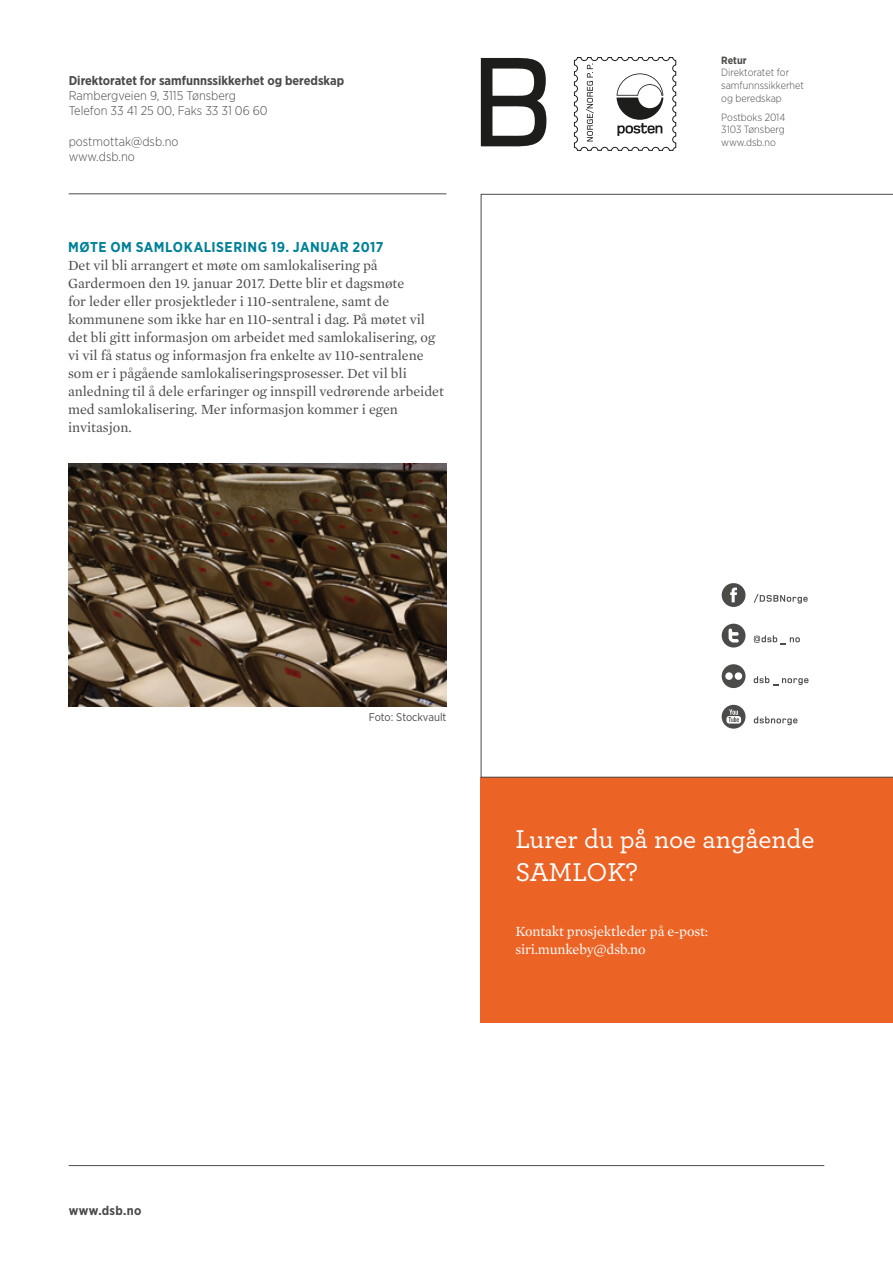
<style>
.page{position:relative;width:893px;height:1263px;background:#fff}
.page>*{position:absolute;margin:0;border:0;box-sizing:border-box;transform-origin:0 0}
.t1{font:500 27px/33px "Archer";letter-spacing:-.01em;color:#fff}
.t2{font:14.25px/18px "Mercury Text G1";color:#4b4b4a}
.t3{font:14.25px/18px "Mercury Text G1";letter-spacing:-.01em;color:#fff}
.t4{font:700 14.25px "Gotham Narrow";letter-spacing:.03em;color:#008199}
.t5{font:300 12.75px/15.3px "Gotham Narrow";color:#4b4b4a}
.t6{font:700 12.75px "Gotham Narrow";color:#4b4b4a}
.t7{font:11.25px "Gotham Narrow";color:#4b4b4a}
.t8{font:300 10.5px/12.6px "Gotham Narrow";color:#4b4b4a}
.t9{font:700 10.5px "Gotham Narrow";color:#4b4b4a}
</style>
<div class="page">
<div style="left:481px;top:777px;width:412px;height:246px;background:#ec6326"></div>
<hr style="left:69px;top:194px;width:377px;height:1px;background:#4b4b4a">
<hr style="left:69px;top:1165px;width:755px;height:1px;background:#4b4b4a">
<img style="left:68px;top:463px;width:378px;height:243px">
<svg style="left:481px;top:57px;width:65px;height:90px"></svg>
<svg style="left:574px;top:57px;width:102px;height:94px"></svg>
<svg style="left:754px;top:676px;width:54px;height:9px"></svg>
<svg style="left:722px;top:664px;width:23px;height:24px"></svg>
<svg style="left:754px;top:635px;width:46px;height:9px"></svg>
<svg style="left:722px;top:624px;width:23px;height:23px"></svg>
<svg style="left:754px;top:594px;width:54px;height:10px"></svg>
<svg style="left:722px;top:583px;width:23px;height:24px"></svg>
<svg style="left:754px;top:716px;width:43px;height:9px"></svg>
<svg style="left:722px;top:705px;width:23px;height:24px"></svg>
<p class="t6" style="left:69px;top:72px;width:277px">Direktoratet for samfunnssikkerhet og beredskap</p>
<p class="t5" style="left:69px;top:88px;width:200px">Rambergveien 9, 3115 Tønsberg<br>Telefon 33 41 25 00, Faks 33 31 06 60</p>
<p class="t5" style="left:69px;top:133px;width:111px">postmottak@dsb.no www.dsb.no</p>
<p class="t4" style="left:68px;top:238px;width:317px">MØTE OM SAMLOKALISERING 19. JANUAR 2017</p>
<p class="t2" style="left:68px;top:256px;width:377px">Det vil bli arrangert et møte om samlokalisering på Gardermoen den 19. januar 2017. Dette blir et dagsmøte<br>for leder eller prosjektleder i 110-sentralene, samt de kommunene som ikke har en 110-sentral i dag. På møtet vil det bli gitt informasjon om arbeidet med samlokalisering, og vi vil få status og informasjon fra enkelte av 110-sentralene som er i pågående samlokaliseringsprosesser. Det vil bli anledning til å dele erfaringer og innspill vedrørende arbeidet med samlokalisering. Mer informasjon kommer i egen invitasjon.</p>
<p class="t9" style="left:721px;top:54px;width:27px">Retur</p>
<p class="t8" style="left:721px;top:66px;width:84px">Direktoratet for samfunnssikkerhet og beredskap</p>
<p class="t8" style="left:721px;top:110px;width:66px;text-align:justify">Postboks 2014<br>3103 Tønsberg www.dsb.no</p>
<p class="t6" style="left:69px;top:1202px;width:74px">www.dsb.no</p>
<p class="t7" style="left:369px;top:710px;width:79px">Foto: Stockvault</p>
<h1 class="t1" style="left:515px;top:821px;width:301px">Lurer du på noe angående<br>SAMLOK?</h1>
<p class="t3" style="left:515px;top:922px;width:194px">Kontakt prosjektleder på e-post: siri.munkeby@dsb.no</p>
</div>
